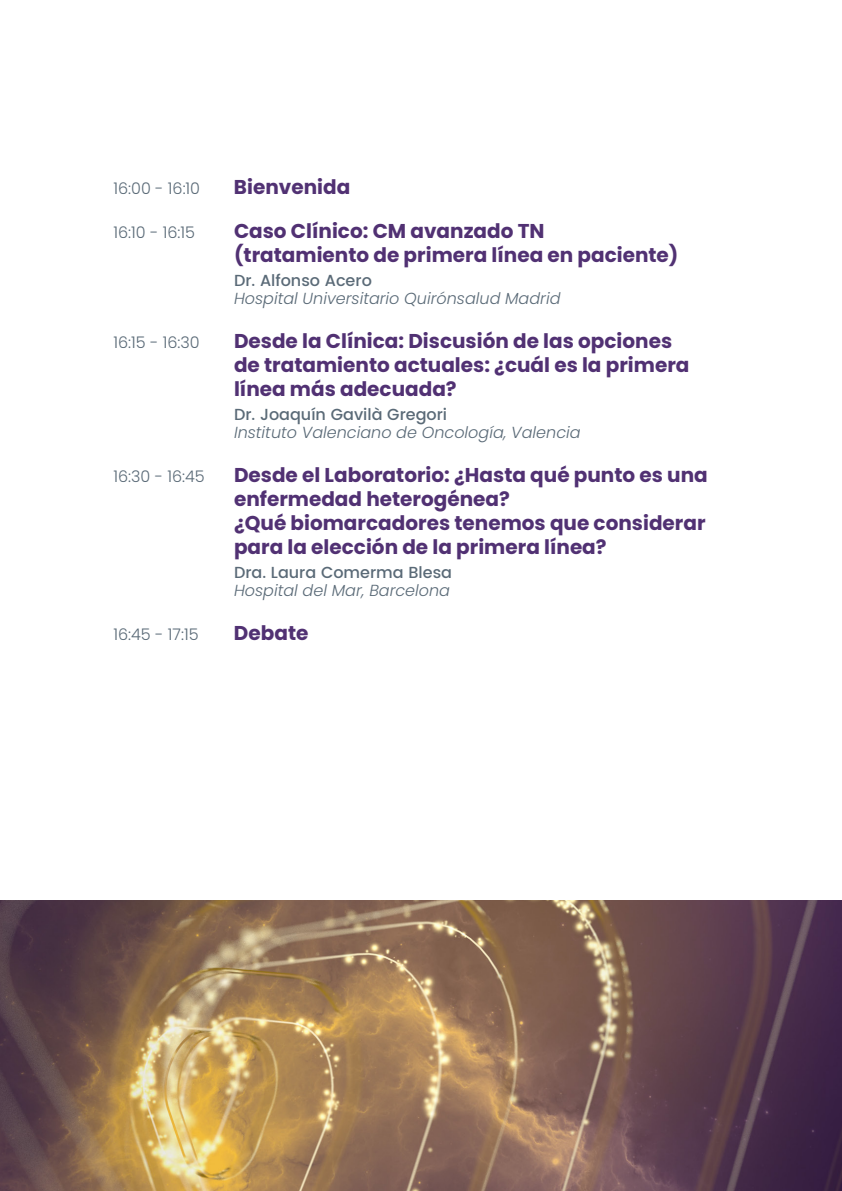
<style>
.page{position:relative;width:842px;height:1191px;background:#fff}
.page>*{position:absolute;margin:0;border:0;box-sizing:border-box;transform-origin:0 0}
.t1{font:700 20px/24px "Poppins";color:#513173}
.t2{font:italic 300 16px "Poppins";color:#5a6a77}
.t3{font:500 16px "Poppins";color:#5a6a77}
.t4{font:300 16px "Poppins";color:#5a6a77}
</style>
<div class="page">
<img style="left:0;top:900px;width:842px;height:291px">
<p class="t4" style="left:113px;top:179px;width:88px">16:00 - 16:10</p>
<p class="t1" style="left:234px;top:175px;width:118px">Bienvenida</p>
<p class="t4" style="left:113px;top:223px;width:83px">16:10 - 16:15</p>
<p class="t1" style="left:234px;top:219px;width:446px">Caso Clínico: CM avanzado TN (tratamiento de primera línea en paciente)</p>
<p class="t3" style="left:234px;top:268px;width:139px">Dr. Alfonso Acero</p>
<p class="t2" style="left:234px;top:289px;width:328px">Hospital Universitario Quirónsalud Madrid</p>
<p class="t4" style="left:113px;top:333px;width:88px">16:15 - 16:30</p>
<p class="t1" style="left:234px;top:329px;width:457px">Desde la Clínica: Discusión de las opciones de tratamiento actuales: ¿cuál es la primera línea más adecuada?</p>
<p class="t3" style="left:234px;top:402px;width:215px">Dr. Joaquín Gavilà Gregori</p>
<p class="t2" style="left:234px;top:423px;width:348px">Instituto Valenciano de Oncología, Valencia</p>
<p class="t4" style="left:113px;top:467px;width:93px">16:30 - 16:45</p>
<p class="t1" style="left:234px;top:463px;width:475px">Desde el Laboratorio: ¿Hasta qué punto es una enfermedad heterogénea?<br>¿Qué biomarcadores tenemos que considerar para la elección de la primera línea?</p>
<p class="t3" style="left:234px;top:560px;width:220px">Dra. Laura Comerma Blesa</p>
<p class="t2" style="left:234px;top:581px;width:218px">Hospital del Mar, Barcelona</p>
<p class="t4" style="left:113px;top:625px;width:87px">16:45 - 17:15</p>
<p class="t1" style="left:234px;top:621px;width:76px">Debate</p>
</div>
